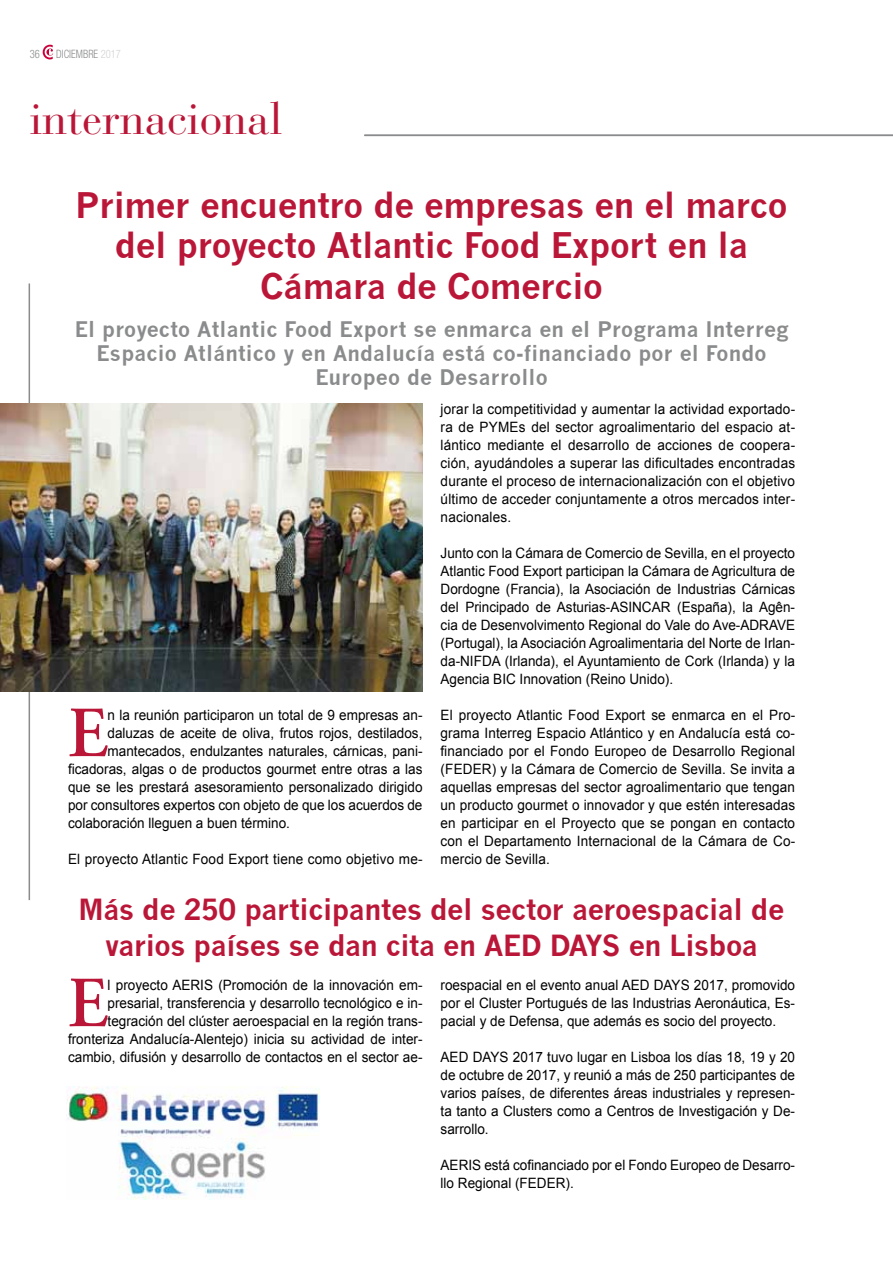
<style>
.page{position:relative;width:893px;height:1263px;background:#fff}
.page>*{position:absolute;margin:0;border:0;box-sizing:border-box;transform-origin:0 0}
.t1{font:600 71.85px "Adobe Garamond Pro";color:#ba1738;scale:.95 1}
.t2{font:45px "Bauer Bodoni";color:#ba1738}
.t3{font:700 34.5px/40.5px "News Gothic";letter-spacing:-.01em;color:#ba1738;text-align:center}
.t4{font:700 28.5px/36px "News Gothic";letter-spacing:-.015em;color:#ba1738;text-align:center}
.t5{font:700 21px/24px "News Gothic";letter-spacing:.01em;color:#8a8b8c;text-align:center}
.t6{font:14.25px/18px "Arial";color:#000;text-align:justify;scale:.95 1}
.t7{font:300 condensed 11.55px "Helvetica Neue";color:#8a8b8c;scale:.91 1}
.s1{color:#d3d3d4}
</style>
<div class="page">
<svg style="left:43px;top:45px;width:10px;height:14px"></svg>
<hr style="left:29px;top:283px;width:1px;height:617px;background:#8a8b8c">
<hr style="left:364px;top:135px;width:529px;height:1px;background:#8a8b8c">
<img style="left:0;top:404px;width:423px;height:287px">
<img style="left:67px;top:1086px;width:253px;height:113px">
<p class="t7" style="left:30px;top:47px;width:13px">36</p>
<p class="t7" style="left:56px;top:47px;width:73px">DICIEMBRE <span class="s1">2017</span></p>
<h2 class="t2" style="left:30px;top:101px;width:254px">internacional</h2>
<h3 class="t3" style="left:76px;top:188px;width:713px">primer encuentro de empresas en el marco del proyecto atlantic Food Export en la cámara de comercio</h3>
<h3 class="t5" style="left:75px;top:319px;width:715px">El proyecto atlantic Food Export se enmarca en el programa interreg<br>Espacio atlántico y en andalucía está co-financiado por el Fondo<br>Europeo de desarrollo</h3>
<p class="t6" style="left:441px;top:401px;width:375px">jorar la competitividad y aumentar la actividad exportado&shy;ra de PYMEs del sector agroalimentario del espacio at&shy;lántico mediante el desarrollo de acciones de coopera&shy;ción, ayudándoles a superar las dificultades encontradas durante el proceso de internacionalización con el objetivo último de acceder conjuntamente a otros mercados inter&shy;nacionales.</p>
<p class="t6" style="left:441px;top:545px;width:375px">Junto con la Cámara de Comercio de Sevilla, en el proyecto Atlantic Food Export participan la Cámara de Agricultura de Dordogne (Francia), la Asociación de Industrias Cárnicas del Principado de Asturias-ASINCAR (España), la Agên&shy;cia de Desenvolvimento Regional do Vale do Ave-ADRAVE (Portugal), la Asociación Agroalimentaria del Norte de Irlan&shy;da-NIFDA (Irlanda), el Ayuntamiento de Cork (Irlanda) y la Agencia BIC Innovation (Reino Unido).</p>
<p class="t6" style="left:441px;top:707px;width:375px">El proyecto Atlantic Food Export se enmarca en el Pro&shy;grama Interreg Espacio Atlántico y en Andalucía está co&shy;financiado por el Fondo Europeo de Desarrollo Regional (FEDER) y la Cámara de Comercio de Sevilla. Se invita a aquellas empresas del sector agroalimentario que tengan un producto gourmet o innovador y que estén interesadas en participar en el Proyecto que se pongan en contacto con el Departamento Internacional de la Cámara de Co&shy;mercio de Sevilla.</p>
<h3 class="t4" style="left:79px;top:894px;width:707px">más de 250 participantes del sector aeroespacial de varios países se dan cita en aEd days en lisboa</h3>
<h1 class="t1" style="left:68px;top:975px;width:43px">E</h1>
<h1 class="t1" style="left:68px;top:705px;width:43px">E</h1>
<p class="t6" style="left:108px;top:707px;width:333px">n la reunión participaron un total de 9 empresas an-</p>
<p class="t6" style="left:108px;top:725px;width:333px">daluzas de aceite de oliva, frutos rojos, destilados,</p>
<p class="t6" style="left:108px;top:743px;width:333px">mantecados, endulzantes naturales, cárnicas, pani-</p>
<p class="t6" style="left:68px;top:760px;width:375px">ficadoras, algas o de productos gourmet entre otras a las</p>
<p class="t6" style="left:68px;top:779px;width:375px">que se les prestará asesoramiento personalizado dirigido</p>
<p class="t6" style="left:68px;top:797px;width:375px">por consultores expertos con objeto de que los acuerdos de</p>
<p class="t6" style="left:68px;top:815px;width:235px">colaboración lleguen a buen término.</p>
<p class="t6" style="left:68px;top:851px;width:375px">El proyecto Atlantic Food Export tiene como objetivo me-</p>
<p class="t6" style="left:68px;top:977px;width:375px;text-align:right">l proyecto AERIS (Promoción de la innovación em&shy;presarial, transferencia y desarrollo tecnológico e in&shy;tegración del clúster aeroespacial en la región trans&shy;fronteriza Andalucía-Alentejo) inicia su actividad de inter&shy;cambio, difusión y desarrollo de contactos en el sector ae-</p>
<p class="t6" style="left:441px;top:977px;width:375px">roespacial en el evento anual AED DAYS 2017, promovido por el Cluster Portugués de las Industrias Aeronáutica, Es&shy;pacial y de Defensa, que además es socio del proyecto.</p>
<p class="t6" style="left:441px;top:1048px;width:375px">AED DAYS 2017 tuvo lugar en Lisboa los días 18, 19 y 20 de octubre de 2017, y reunió a más de 250 participantes de varios países, de diferentes áreas industriales y represen&shy;ta tanto a Clusters como a Centros de Investigación y De&shy;sarrollo.</p>
<p class="t6" style="left:441px;top:1156px;width:375px">AERIS está cofinanciado por el Fondo Europeo de Desarro&shy;llo Regional (FEDER).</p>
</div>
